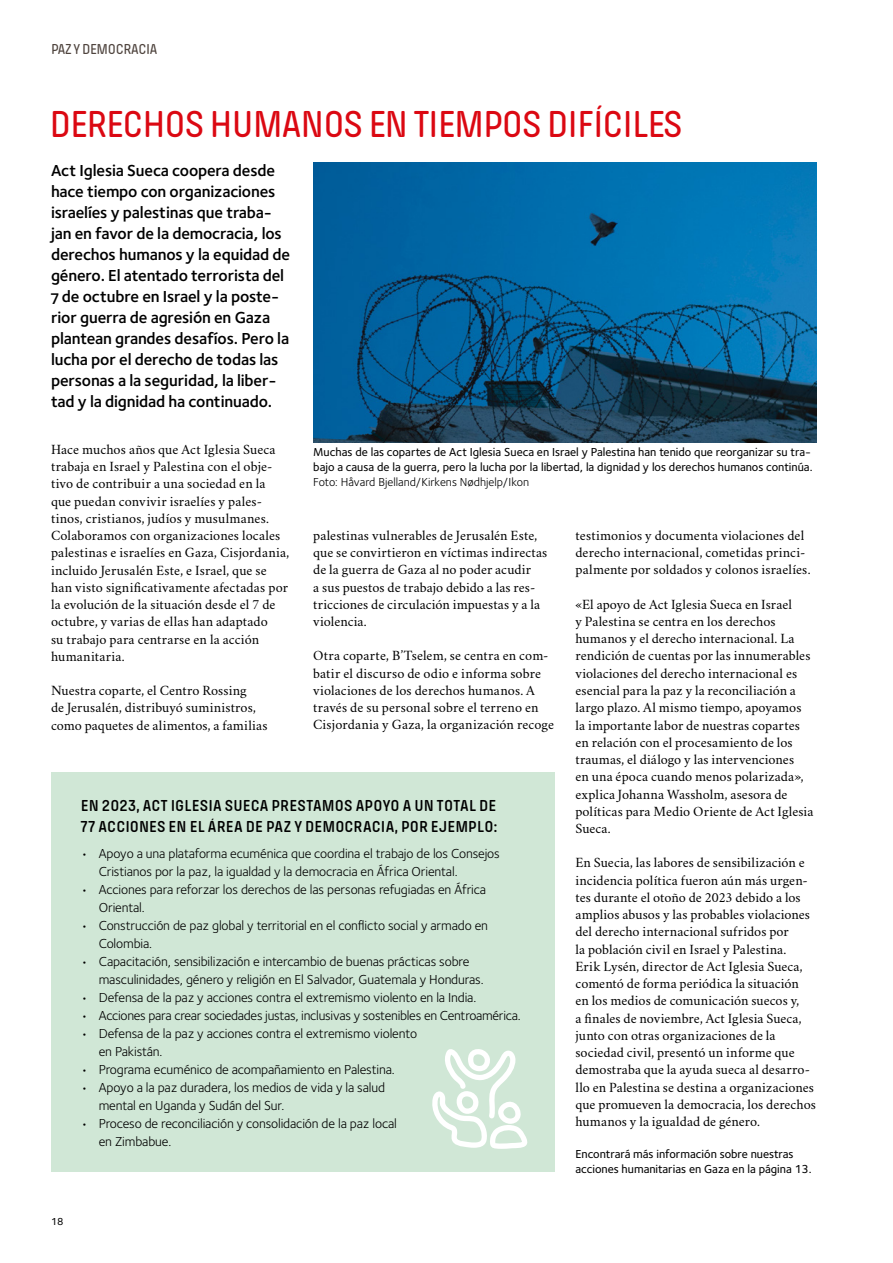
<style>
.page{position:relative;width:893px;height:1263px;background:#fff}
.page>*{position:absolute;margin:0;border:0;box-sizing:border-box;transform-origin:0 0}
.H1_Huvudrubrik__stor{font:500 39px "Pilcrow Soft";letter-spacing:-.025em;color:#db0812}
.Ingress{font:600 16.5px/21px "Foundry Sterling OT3";letter-spacing:-.01em;color:#000}
.t1{font:600 16.5px/21px "Pilcrow Soft";letter-spacing:.01em;color:#000}
.SIDHUVUD{font:500 15px "Pilcrow Soft";letter-spacing:-.02em;color:#4f443e}
.Brödtext_ny{font:14.25px/17.2px "Crimson Svk 2.0";letter-spacing:.005em;color:#000}
.Infotext{font:13.5px/18px "Foundry Sterling OT3";letter-spacing:-.01em;color:#000}
.Bildtext{font:500 12px/15px "Foundry Sterling OT3";color:#000}
.t2{font:500 10.5px "Foundry Sterling OT3";color:#000}
.s1{font-weight:400}
</style>
<div class="page">
<img style="left:313px;top:163px;width:503px;height:279px">
<div style="left:51px;top:773px;width:503px;height:399px;background:#d0e7d6"></div>
<svg style="left:432px;top:1049px;width:96px;height:100px"></svg>
<p class="SIDHUVUD" style="left:51px;top:41px;width:108px">PAZ Y DEMOCRACIA</p>
<h1 class="H1_Huvudrubrik__stor" style="left:49px;top:105px;width:635px">DERECHOS HUMANOS EN TIEMPOS DIFÍCILES</h1>
<p class="Ingress" style="left:51px;top:159px;width:240px">Act Iglesia Sueca coopera desde hace tiempo con organizaciones israelíes y palestinas que traba&shy;jan en favor de la democracia, los derechos humanos y la equidad de género. El atentado terrorista del<br>7 de octubre en Israel y la poste&shy;rior guerra de agresión en Gaza plantean grandes desafíos. Pero la lucha por el derecho de todas las personas a la seguridad, la liber&shy;tad y la dignidad ha continuado.</p>
<p class="Brödtext_ny" style="left:51px;top:440px;width:240px">Hace muchos años que Act Iglesia Sueca trabaja en Israel y Palestina con el obje&shy;tivo de contribuir a una sociedad en la que puedan convivir israelíes y pales&shy;tinos, cristianos, judíos y musulmanes.<br>Colaboramos con organizaciones locales palestinas e israelíes en Gaza, Cisjordania, incluido Jerusalén Este, e Israel, que se han visto significativamente afectadas por la evolución de la situación desde el 7 de octubre, y varias de ellas han adaptado<br>su trabajo para centrarse en la acción humanitaria.</p>
<p class="Brödtext_ny" style="left:51px;top:681px;width:218px">Nuestra coparte, el Centro Rossing<br>de Jerusalén, distribuyó suministros, como paquetes de alimentos, a familias</p>
<p class="Bildtext" style="left:313px;top:444px;width:501px">Muchas de las copartes de Act Iglesia Sueca en Israel y Palestina han tenido que reorganizar su tra&shy;bajo a causa de la guerra, pero la lucha por la libertad, la dignidad y los derechos humanos continúa.<br><span class="s1">Foto: Håvard Bjelland/Kirkens Nødhjelp/Ikon</span></p>
<p class="Brödtext_ny" style="left:313px;top:526px;width:236px">palestinas vulnerables de Jerusalén Este, que se convirtieron en víctimas indirectas de la guerra de Gaza al no poder acudir<br>a sus puestos de trabajo debido a las res&shy;tricciones de circulación impuestas y a la violencia.</p>
<p class="Brödtext_ny" style="left:313px;top:646px;width:242px">Otra coparte, B’Tselem, se centra en com&shy;batir el discurso de odio e informa sobre violaciones de los derechos humanos. A través de su personal sobre el terreno en Cisjordania y Gaza, la organización recoge</p>
<p class="Brödtext_ny" style="left:575px;top:526px;width:237px">testimonios y documenta violaciones del derecho internacional, cometidas princi&shy;palmente por soldados y colonos israelíes.</p>
<p class="Brödtext_ny" style="left:575px;top:595px;width:239px">«El apoyo de Act Iglesia Sueca en Israel<br>y Palestina se centra en los derechos humanos y el derecho internacional. La rendición de cuentas por las innumerables violaciones del derecho internacional es esencial para la paz y la reconciliación a largo plazo. Al mismo tiempo, apoyamos la importante labor de nuestras copartes en relación con el procesamiento de los traumas, el diálogo y las intervenciones<br>en una época cuando menos polarizada», explica Johanna Wassholm, asesora de políticas para Medio Oriente de Act Iglesia Sueca.</p>
<p class="Brödtext_ny" style="left:575px;top:853px;width:242px">En Suecia, las labores de sensibilización e incidencia política fueron aún más urgen&shy;tes durante el otoño de 2023 debido a los amplios abusos y las probables violaciones del derecho internacional sufridos por<br>la población civil en Israel y Palestina.<br>Erik Lysén, director de Act Iglesia Sueca, comentó de forma periódica la situación<br>en los medios de comunicación suecos y,<br>a finales de noviembre, Act Iglesia Sueca, junto con otras organizaciones de la sociedad civil, presentó un informe que demostraba que la ayuda sueca al desarro&shy;llo en Palestina se destina a organizaciones que promueven la democracia, los derechos humanos y la igualdad de género.</p>
<p class="Bildtext" style="left:575px;top:1145px;width:238px">Encontrará más información sobre nuestras acciones humanitarias en Gaza en la página 13.</p>
<h2 class="t1" style="left:81px;top:795px;width:418px">EN 2023, ACT IGLESIA SUECA PRESTAMOS APOYO A UN TOTAL DE<br>77 ACCIONES EN EL ÁREA DE PAZ Y DEMOCRACIA, POR EJEMPLO:</h2>
<p class="Infotext" style="left:99px;top:844px;width:402px;text-indent:-18px">• Apoyo a una plataforma ecuménica que coordina el trabajo de los Consejos<br>Cristianos por la paz, la igualdad y la democracia en África Oriental.</p>
<p class="Infotext" style="left:99px;top:880px;width:389px;text-indent:-18px">• Acciones para reforzar los derechos de las personas refugiadas en África<br>Oriental.</p>
<p class="Infotext" style="left:99px;top:916px;width:391px;text-indent:-18px">• Construcción de paz global y territorial en el conflicto social y armado en<br>Colombia.</p>
<p class="Infotext" style="left:99px;top:952px;width:386px;text-indent:-18px">• Capacitación, sensibilización e intercambio de buenas prácticas sobre masculinidades, género y religión en El Salvador, Guatemala y Honduras.</p>
<p class="Infotext" style="left:81px;top:988px;width:397px">• Defensa de la paz y acciones contra el extremismo violento en la India.</p>
<p class="Infotext" style="left:81px;top:1006px;width:441px">• Acciones para crear sociedades justas, inclusivas y sostenibles en Centroamérica.</p>
<p class="Infotext" style="left:99px;top:1024px;width:320px;text-indent:-18px">• Defensa de la paz y acciones contra el extremismo violento en Pakistán.</p>
<p class="Infotext" style="left:81px;top:1060px;width:316px">• Programa ecuménico de acompañamiento en Palestina.</p>
<p class="Infotext" style="left:99px;top:1078px;width:288px;text-indent:-18px">• Apoyo a la paz duradera, los medios de vida y la salud mental en Uganda y Sudán del Sur.</p>
<p class="Infotext" style="left:99px;top:1114px;width:300px;text-indent:-18px">• Proceso de reconciliación y consolidación de la paz local en Zimbabue.</p>
<p class="t2" style="left:51px;top:1214px;width:14px">18</p>
</div>
